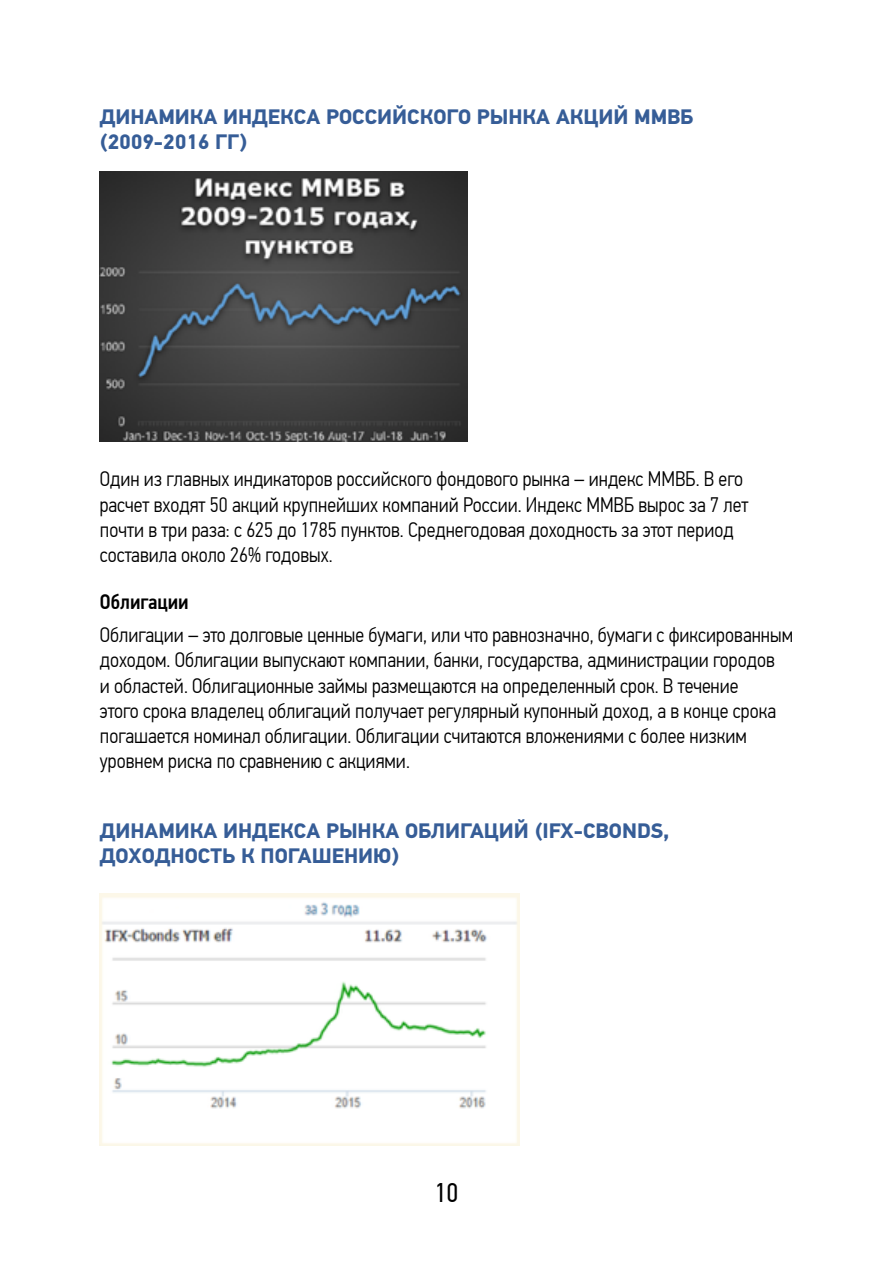
<style>
.page{position:relative;width:893px;height:1263px;background:#fff}
.page>*{position:absolute;margin:0;border:0;box-sizing:border-box;transform-origin:0 0}
.t1{font:27px "PF Din Text Cond Pro";color:#000}
.t2{font:300 21px/25.2px "PF Din Text Cond Pro";color:#000}
.t3{font:700 21px/25.2px "PF Din Text Universal";color:#365d97}
.t4{font:500 21px "PF Din Text Cond Pro";color:#000}
</style>
<div class="page">
<img style="left:100px;top:171px;width:368px;height:270px">
<img style="left:100px;top:893px;width:420px;height:252px">
<p class="t3" style="left:100px;top:105px;width:595px">ДИНАМИКА ИНДЕКСА РОССИЙСКОГО РЫНКА АКЦИЙ ММВБ (2009-2016 ГГ)</p>
<p class="t2" style="left:100px;top:467px;width:650px">Один из главных индикаторов российского фондового рынка – индекс ММВБ. В его расчет входят 50 акций крупнейших компаний России. Индекс ММВБ вырос за 7 лет почти в три раза: с 625 до 1785 пунктов. Среднегодовая доходность за этот период составила около 26% годовых.</p>
<p class="t4" style="left:100px;top:589px;width:90px">Облигации</p>
<p class="t2" style="left:100px;top:622px;width:695px">Облигации – это долговые ценные бумаги, или что равнозначно, бумаги с фиксированным доходом. Облигации выпускают компании, банки, государства, администрации городов<br>и областей. Облигационные займы размещаются на определенный срок. В течение<br>этого срока владелец облигаций получает регулярный купонный доход, а в конце срока погашается номинал облигации. Облигации считаются вложениями с более низким уровнем риска по сравнению с акциями.</p>
<p class="t3" style="left:100px;top:820px;width:571px">ДИНАМИКА ИНДЕКСА РЫНКА ОБЛИГАЦИЙ (IFX-CBONDS,<br>ДОХОДНОСТЬ К ПОГАШЕНИЮ)</p>
<p class="t1" style="left:435px;top:1176px;width:25px">10</p>
</div>
